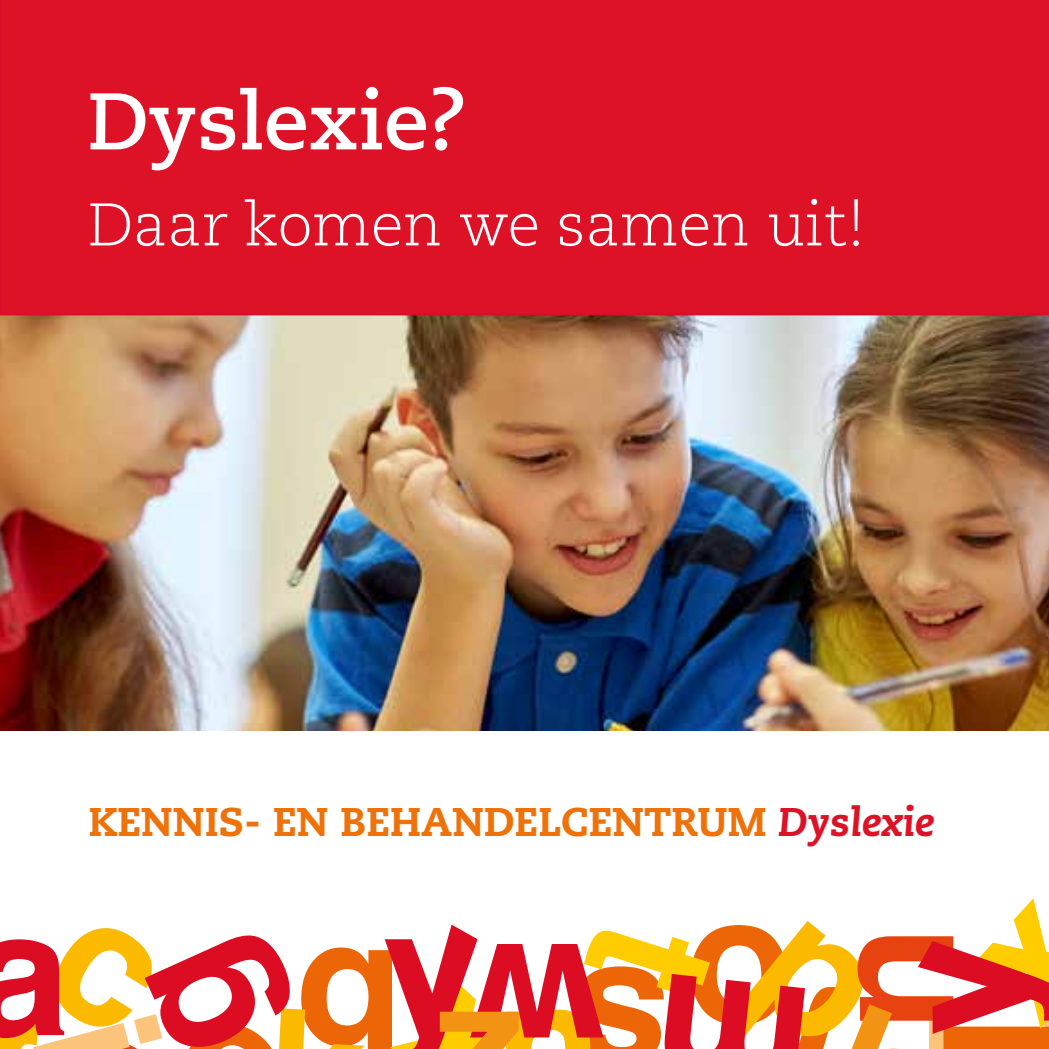
<style>
.page{position:relative;width:1049px;height:1049px;background:#fff}
.page>*{position:absolute;margin:0;border:0;box-sizing:border-box;transform-origin:0 0}
.t1{font:700 80px "Caecilia";color:#fff}
.t2{font:300 60px "Caecilia";color:#fff}
.t3{font:800 40px "Caecilia";color:#ee7209}
.s1{font-style:italic;color:#de1227}
</style>
<div class="page">
<img style="left:0;top:315px;width:1049px;height:416px">
<div style="left:0;top:0;width:1049px;height:315px;background:#de1227"></div>
<svg style="left:0;top:898px;width:1049px;height:151px"></svg>
<h1 class="t1" style="left:87px;top:74px;width:381px">Dyslexie?</h1>
<h2 class="t2" style="left:87px;top:191px;width:780px">Daar komen we samen uit!</h2>
<p class="t3" style="left:89px;top:797px;width:847px">KENNIS- EN BEHANDELCENTRUM <span class="s1">Dyslexie</span></p>
</div>
